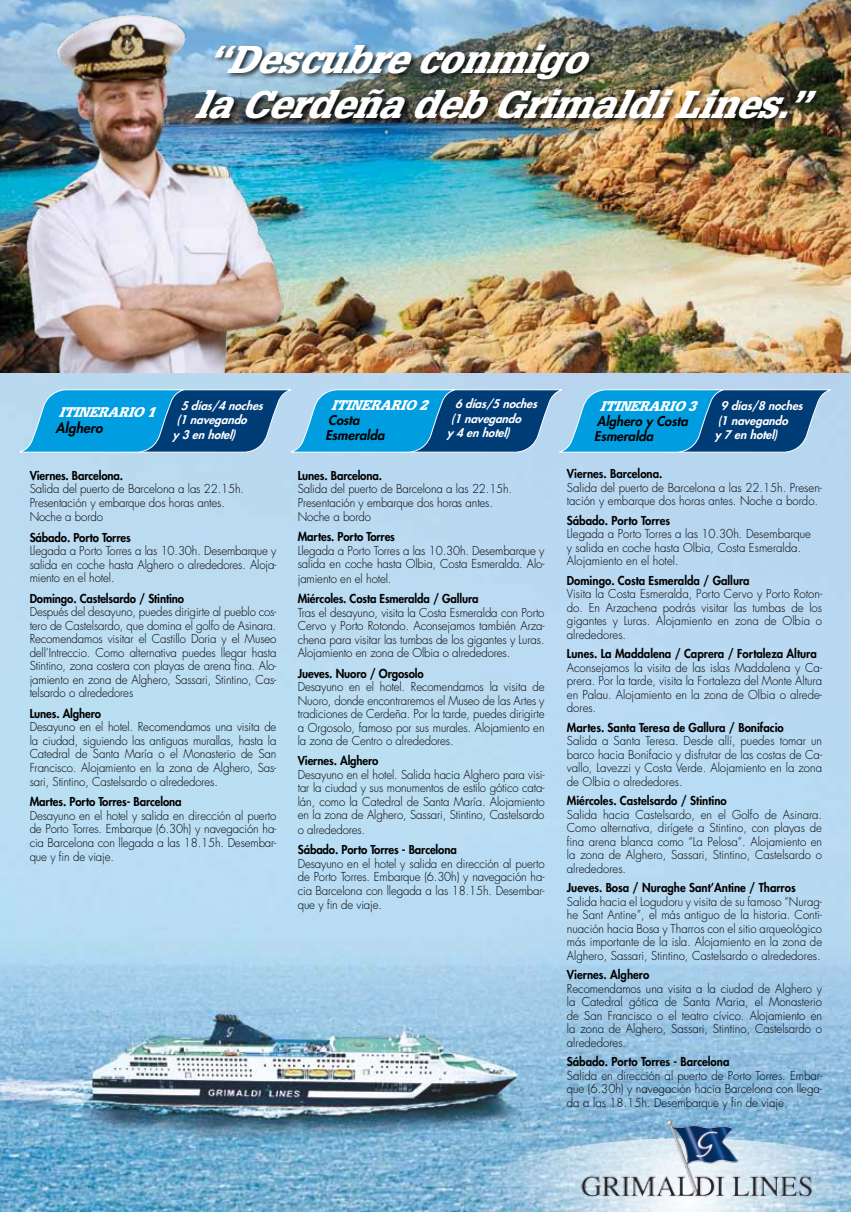
<style>
.page{position:relative;width:851px;height:1212px;background:#fff}
.page>*{position:absolute;margin:0;border:0;box-sizing:border-box;transform-origin:0 0}
.t1{font:italic 900 37.8px/45.5px "Glypha LT Std";color:#fff}
.t2{font:italic 900 13.65px "Glypha LT Std";letter-spacing:-.01em;color:#fff}
.t3{font:italic 800 13.65px "Futura";color:#000}
.t4{font:italic 800 13.05px/15px "Futura";color:#000}
.t5{font:300 12px/13.5px "Futura Std";letter-spacing:-.01em;color:#000;text-align:justify;scale:.95 1}
.t6{font:800 12px "Futura";color:#000;scale:.95 1}
.t7{font:italic 800 11.7px/14.5px "Futura";color:#fff}
</style>
<div class="page">
<img style="left:0;top:373px;width:850px;height:839px">
<img style="left:0;top:0;width:850px;height:373px">
<svg style="left:466px;top:1138px;width:384px;height:74px"></svg>
<img style="left:577px;top:1118px;width:240px;height:86px">
<img style="left:9px;top:0;width:292px;height:373px">
<div style="left:193px;top:43px;width:630px;height:83px;background:#000;opacity:.75"></div>
<svg style="left:19px;top:389px;width:812px;height:64px"></svg>
<h1 class="t1" style="left:194px;top:37px;width:614px">“Descubre conmigo<br>la Cerdeña deb Grimaldi Lines.”</h1>
<p class="t2" style="left:58px;top:404px;width:100px">ITINERARIO 1</p>
<p class="t3" style="left:56px;top:420px;width:52px">Alghero</p>
<p class="t7" style="left:181px;top:398px;width:88px">5días/4noches</p>
<p class="t7" style="left:176px;top:413px;width:76px">(1navegando</p>
<p class="t7" style="left:172px;top:427px;width:68px">y 3enhotel)</p>
<p class="t2" style="left:331px;top:397px;width:97px">ITINERARIO 2</p>
<p class="t4" style="left:325px;top:413px;width:63px">Costa<br>Esmeralda</p>
<p class="t7" style="left:455px;top:397px;width:88px">6días/5noches</p>
<p class="t7" style="left:451px;top:411px;width:76px">(1navegando</p>
<p class="t7" style="left:446px;top:426px;width:68px">y 4enhotel)</p>
<p class="t2" style="left:599px;top:398px;width:97px">ITINERARIO 3</p>
<p class="t4" style="left:594px;top:414px;width:98px">Alghero y Costa<br>Esmeralda</p>
<p class="t7" style="left:714px;top:399px;width:93px;text-indent:6px">9 días/8 noches (1 navegando<br>y 7 en hotel)</p>
<p class="t6" style="left:30px;top:468px;width:100px">Viernes. Barcelona.</p>
<p class="t5" style="left:30px;top:482px;width:227px;line-height:14px;text-align:left">Salida del puerto de Barcelona a las 22.15h.<br>Presentación y embarque dos horas antes.<br>Noche a bordo</p>
<p class="t6" style="left:30px;top:530px;width:108px">Sábado. Porto Torres</p>
<p class="t5" style="left:30px;top:544px;width:261px">Llegada a Porto Torres a las 10.30h. Desembarque y salida en coche hasta Alghero o alrededores. Aloja&shy;miento en el hotel.</p>
<p class="t6" style="left:30px;top:591px;width:164px">Domingo. Castelsardo / Stintino</p>
<p class="t5" style="left:30px;top:605px;width:261px">Después del desayuno, puedes dirigirte al pueblo cos&shy;tero de Castelsardo, que domina el golfo de Asinara.<br>Recomendamos visitar el Castillo Doria y el Museo dell’Intreccio. Como alternativa puedes llegar hasta Stintino, zona costera con playas de arena fina. Alo&shy;jamiento en zona de Alghero, Sassari, Stintino, Cas&shy;telsardo o alrededores</p>
<p class="t6" style="left:30px;top:705px;width:77px">Lunes. Alghero</p>
<p class="t5" style="left:30px;top:720px;width:261px">Desayuno en el hotel. Recomendamos una visita de la ciudad, siguiendo las antiguas murallas, hasta la Catedral de Santa María o el Monasterio de San Francisco. Alojamiento en la zona de Alghero, Sas&shy;sari, Stintino, Castelsardo o alrededores.</p>
<p class="t6" style="left:30px;top:794px;width:161px">Martes. Porto Torres- Barcelona</p>
<p class="t5" style="left:30px;top:809px;width:261px">Desayuno en el hotel y salida en dirección al puerto de Porto Torres. Embarque (6.30h) y navegación ha&shy;cia Barcelona con llegada a las 18.15h. Desembar&shy;que y fin de viaje.</p>
<p class="t6" style="left:298px;top:467px;width:90px">Lunes. Barcelona.</p>
<p class="t5" style="left:298px;top:482px;width:227px;line-height:14px;text-align:left">Salida del puerto de Barcelona a las 22.15h.<br>Presentación y embarque dos horas antes.<br>Noche a bordo</p>
<p class="t6" style="left:298px;top:529px;width:104px">Martes. Porto Torres</p>
<p class="t5" style="left:298px;top:544px;width:261px;line-height:14px">Llegada a Porto Torres a las 10.30h. Desembarque y salida en coche hasta Olbia, Costa Esmeralda. Alo&shy;jamiento en el hotel.</p>
<p class="t6" style="left:298px;top:591px;width:192px">Miércoles. Costa Esmeralda / Gallura</p>
<p class="t5" style="left:298px;top:606px;width:261px">Tras el desayuno, visita la Costa Esmeralda con Porto Cervo y Porto Rotondo. Aconsejamos también Arza&shy;chena para visitar las tumbas de los gigantes y Luras.<br>Alojamiento en zona de Olbia o alrededores.</p>
<p class="t6" style="left:298px;top:665px;width:134px">Jueves. Nuoro / Orgosolo</p>
<p class="t5" style="left:298px;top:680px;width:261px">Desayuno en el hotel. Recomendamos la visita de Nuoro, donde encontraremos el Museo de las Artes y tradiciones de Cerdeña. Por la tarde, puedes dirigirte a Orgosolo, famoso por sus murales. Alojamiento en la zona de Centro o alrededores.</p>
<p class="t6" style="left:298px;top:753px;width:86px">Viernes. Alghero</p>
<p class="t5" style="left:298px;top:768px;width:261px">Desayuno en el hotel. Salida hacia Alghero para visi&shy;tar la ciudad y sus monumentos de estilo gótico cata&shy;lán, como la Catedral de Santa María. Alojamiento en la zona de Alghero, Sassari, Stintino, Castelsardo o alrededores.</p>
<p class="t6" style="left:298px;top:842px;width:169px">Sábado. Porto Torres - Barcelona</p>
<p class="t5" style="left:298px;top:857px;width:261px">Desayuno en el hotel y salida en dirección al puerto de Porto Torres. Embarque (6.30h) y navegación ha&shy;cia Barcelona con llegada a las 18.15h. Desembar&shy;que y fin de viaje.</p>
<p class="t6" style="left:566px;top:466px;width:102px">Viernes. Barcelona.</p>
<p class="t5" style="left:566px;top:481px;width:270px">Salida del puerto de Barcelona a las 22.15h. Presen&shy;tación y embarque dos horas antes. Noche a bordo.</p>
<p class="t6" style="left:566px;top:513px;width:110px">Sábado. Porto Torres</p>
<p class="t5" style="left:566px;top:527px;width:258px;text-align:left">Llegada a Porto Torres a las 10.30h. Desembarque y salida en coche hasta Olbia, Costa Esmeralda.<br>Alojamiento en el hotel.</p>
<p class="t6" style="left:566px;top:573px;width:194px">Domingo. Costa Esmeralda / Gallura</p>
<p class="t5" style="left:566px;top:587px;width:270px">Visita la Costa Esmeralda, Porto Cervo y Porto Roton&shy;do. En Arzachena podrás visitar las tumbas de los gigantes y Luras. Alojamiento en zona de Olbia o alrededores.</p>
<p class="t6" style="left:566px;top:646px;width:264px">Lunes. La Maddalena / Caprera / Fortaleza Altura</p>
<p class="t5" style="left:566px;top:661px;width:270px">Aconsejamos la visita de las islas Maddalena y Ca&shy;prera. Por la tarde, visita la Fortaleza del Monte Altura en Palau. Alojamiento en la zona de Olbia o alrede&shy;dores.</p>
<p class="t6" style="left:566px;top:720px;width:230px">Martes. Santa Teresa de Gallura / Bonifacio</p>
<p class="t5" style="left:566px;top:734px;width:270px">Salida a Santa Teresa. Desde allí, puedes tomar un barco hacia Bonifacio y disfrutar de las costas de Ca&shy;vallo, Lavezzi y Costa Verde. Alojamiento en la zona de Olbia o alrededores.</p>
<p class="t6" style="left:566px;top:793px;width:170px">Miércoles. Castelsardo / Stintino</p>
<p class="t5" style="left:566px;top:808px;width:270px">Salida hacia Castelsardo, en el Golfo de Asinara.<br>Como alternativa, dirígete a Stintino, con playas de fina arena blanca como “La Pelosa”. Alojamiento en la zona de Alghero, Sassari, Stintino, Castelsardo o alrededores.</p>
<p class="t6" style="left:566px;top:880px;width:242px">Jueves. Bosa / Nuraghe Sant’Antine / Tharros</p>
<p class="t5" style="left:566px;top:895px;width:270px">Salida hacia el Logudoru y visita de su famoso “Nurag&shy;he Sant Antine”, el más antiguo de la historia. Conti&shy;nuación hacia Bosa y Tharros con el sitio arqueológico más importante de la isla. Alojamiento en la zona de Alghero, Sassari, Stintino, Castelsardo o alrededores.</p>
<p class="t6" style="left:566px;top:967px;width:88px">Viernes. Alghero</p>
<p class="t5" style="left:566px;top:982px;width:270px">Recomendamos una visita a la ciudad de Alghero y la Catedral gótica de Santa Maria, el Monasterio de San Francisco o el teatro cívico. Alojamiento en la zona de Alghero, Sassari, Stintino, Castelsardo o alrededores.</p>
<p class="t6" style="left:566px;top:1054px;width:173px">Sábado. Porto Torres - Barcelona</p>
<p class="t5" style="left:566px;top:1069px;width:270px">Salida en dirección al puerto de Porto Torres. Embar&shy;que (6.30h) y navegación hacia Barcelona con llega&shy;da a las 18.15h. Desembarque y fin de viaje.</p>
</div>
